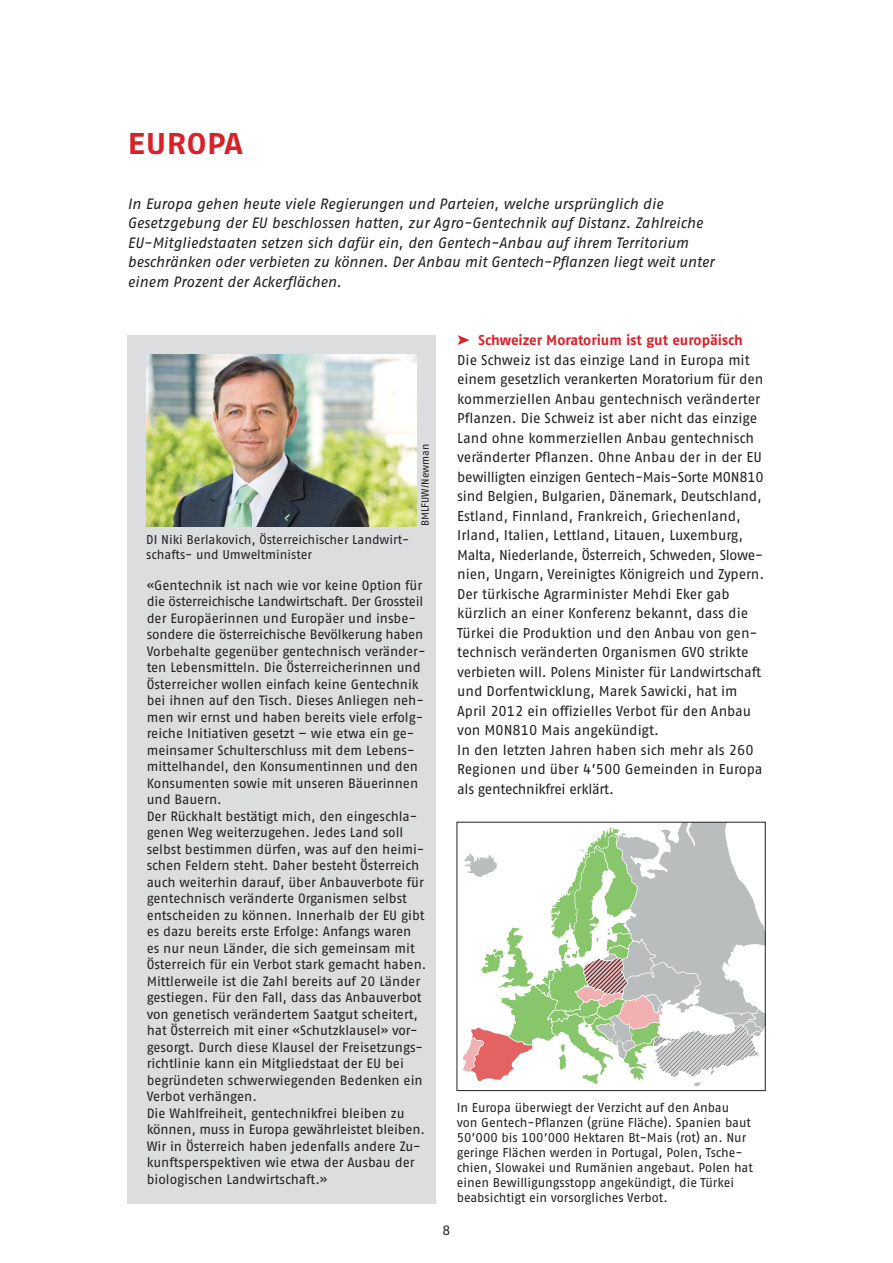
<style>
.page{position:relative;width:893px;height:1263px;background:#fff}
.page>*{position:absolute;margin:0;border:0;box-sizing:border-box;transform-origin:0 0}
.t1{font:30px "Fago Ex Bold Caps";color:#da2128}
.t2{font:italic 15px/19.5px "Fago No Regular Tf";letter-spacing:-.005em;color:#231f20}
.t3{font:14.25px/19.5px "Fago No Regular Tf";letter-spacing:-.005em;color:#231f20}
.t4{font:14.25px "Fago No Bold Tf";color:#da2128}
.t5{font:13.5px/16.5px "Fago No Regular Tf";color:#231f20}
.t6{font:12.75px/15px "Fago No Regular Tf";color:#231f20}
.t7{font:10.5px "Fago No Regular Tf";color:#231f20}
</style>
<div class="page">
<div style="left:128px;top:335px;width:308px;height:868px;background:#dcddde"></div>
<img style="left:146px;top:354px;width:270px;height:172px">
<svg style="left:462px;top:824px;width:301px;height:262px"></svg>
<div style="left:457px;top:822px;width:308px;height:269px;border:1px solid #231f20"></div>
<h1 class="t1" style="left:128px;top:126px;width:117px">EUROPA</h1>
<p class="t2" style="left:128px;top:195px;width:588px">In Europa gehen heute viele Regierungen und Parteien, welche ursprünglich die Gesetzgebung der EU beschlossen hatten, zur Agro-Gentechnik auf Distanz. Zahlreiche EU-Mitgliedstaaten setzen sich dafür ein, den Gentech-Anbau auf ihrem Territorium beschränken oder verbieten zu können. Der Anbau mit Gentech-Pflanzen liegt weit unter einem Prozent der Ackerflächen.</p>
<p class="t6" style="left:146px;top:533px;width:265px">DI Niki Berlakovich, Österreichischer Landwirt&shy;schafts- und Umweltminister</p>
<p class="t7" style="left:421px;top:526px;width:84px;rotate:-90deg">BMLFUW/Newman</p>
<p class="t5" style="left:147px;top:578px;width:281px">«Gentechnik ist nach wie vor keine Option für die österreichische Landwirtschaft. Der Grossteil der Europäerinnen und Europäer und insbe&shy;sondere die österreichische Bevölkerung haben Vorbehalte gegenüber gentechnisch veränder&shy;ten Lebensmitteln. Die Österreicherinnen und Österreicher wollen einfach keine Gentechnik bei ihnen auf den Tisch. Dieses Anliegen neh&shy;men wir ernst und haben bereits viele erfolg&shy;reiche Initiativen gesetzt – wie etwa ein ge - meinsamer Schulterschluss mit dem Lebens - mittelhandel, den Konsumentinnen und den Konsumenten sowie mit unseren Bäuerinnen und Bauern.<br>Der Rückhalt bestätigt mich, den eingeschla - genen Weg weiterzugehen. Jedes Land soll selbst bestimmen dürfen, was auf den heimi&shy;schen Feldern steht. Daher besteht Österreich auch weiterhin darauf, über Anbauverbote für gentechnisch veränderte Organismen selbst entscheiden zu können. Innerhalb der EU gibt es dazu bereits erste Erfolge: Anfangs waren es nur neun Länder, die sich gemeinsam mit Österreich für ein Verbot stark gemacht haben.<br>Mittlerweile ist die Zahl bereits auf 20 Länder gestiegen. Für den Fall, dass das Anbauverbot von genetisch verändertem Saatgut scheitert, hat Österreich mit einer «Schutzklausel» vor - gesorgt. Durch diese Klausel der Freisetzungs&shy;richtlinie kann ein Mitgliedstaat der EU bei begründeten schwerwiegenden Bedenken ein Verbot verhängen.<br>Die Wahlfreiheit, gentechnikfrei bleiben zu kön nen, muss in Europa gewährleistet bleiben.<br>Wir in Österreich haben jedenfalls andere Zu - kunftsperspektiven wie etwa der Ausbau der biologischen Landwirtschaft.»</p>
<p class="t4" style="left:457px;top:335px;width:287px">➤ Schweizer Moratorium ist gut europäisch</p>
<p class="t3" style="left:457px;top:351px;width:309px">Die Schweiz ist das einzige Land in Europa mit einem gesetzlich verankerten Moratorium für den kommerziellen Anbau gentechnisch veränderter Pflanzen. Die Schweiz ist aber nicht das einzige Land ohne kommerziellen Anbau gentechnisch veränderter Pflanzen. Ohne Anbau der in der EU bewilligten einzigen Gentech-Mais-Sorte MON810 sind Belgien, Bulgarien, Dänemark, Deutschland, Estland, Finnland, Frankreich, Griechenland, Irland, Italien, Lettland, Litauen, Luxemburg, Malta, Niederlande, Österreich, Schweden, Slowe - nien, Ungarn, Vereinigtes Königreich und Zypern.<br>Der türkische Agrarminister Mehdi Eker gab<br>kürz lich an einer Konferenz bekannt, dass die Türkei die Produktion und den Anbau von gen&shy;technisch veränderten Organismen GVO strikte verbieten will. Polens Minister für Landwirtschaft und Dorfentwicklung, Marek Sawicki, hat im April 2012 ein offizielles Verbot für den An bau von MON810 Mais angekündigt.<br>In den letzten Jahren haben sich mehr als 260<br>Regionen und über 4’500 Gemeinden in Europa als gentechnikfrei erklärt.</p>
<p class="t6" style="left:457px;top:1101px;width:298px">In Europa überwiegt der Verzicht auf den Anbau von Gentech-Pflanzen (grüne Fläche). Spanien baut 50’000 bis 100’000 Hektaren Bt-Mais (rot) an. Nur geringe Flächen werden in Portugal, Polen, Tsche&shy;chien, Slowakei und Rumänien angebaut. Polen hat einen Bewilligungsstopp angekündigt, die Türkei beabsichtigt ein vorsorgliches Verbot.</p>
<p class="t5" style="left:443px;top:1223px;width:9px">8</p>
</div>
